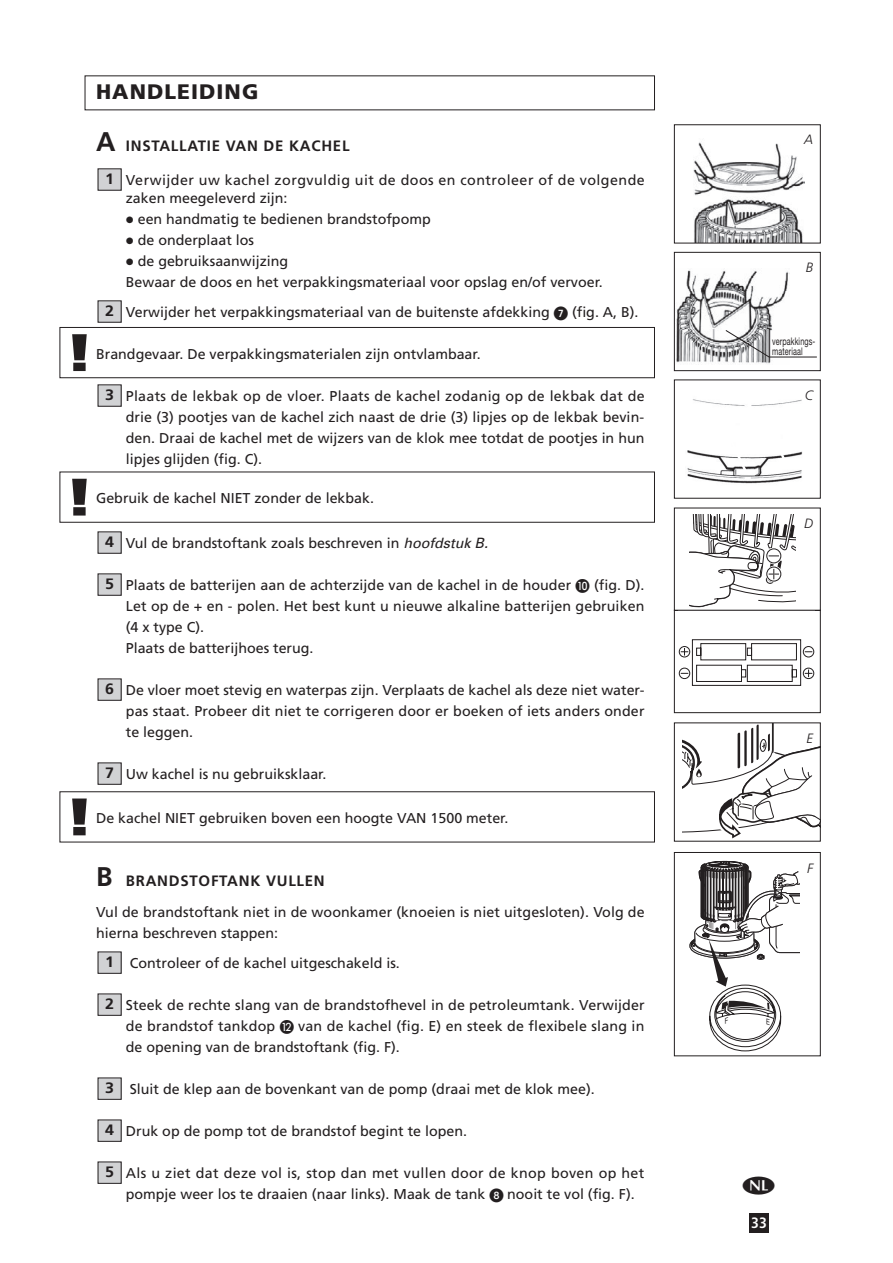
<style>
.page{position:relative;width:893px;height:1263px;background:#fff}
.page>*{position:absolute;margin:0;border:0;box-sizing:border-box;transform-origin:0 0}
.t1{font:900 21px "Frutiger";letter-spacing:.05em;color:#231f20}
.t2{font:700 15px "Frutiger";letter-spacing:.05em;color:#231f20}
.t3{font:700 condensed 15px "Frutiger";color:#fff}
.t4{font:14.25px/21px "Frutiger";color:#231f20}
.t5{font:14.25px/21px "Frutiger";letter-spacing:.025em;color:#231f20}
.t6{font:14.25px/17.7px "Frutiger";letter-spacing:.035em;color:#231f20}
.t7{font:italic 300 13.5px "Frutiger";color:#231f20}
.t8{font:10.5px/10.5px "Helvetica Neue LT Std";letter-spacing:.02em;color:#231f20;scale:.69 1}
.s1{font-size:27px}
.s2{font-weight:700;font-size:15px}
.s3{font-family:"Univers";font-style:italic}
</style>
<div class="page">
<div style="left:60px;top:791px;width:595px;height:51px;border:1px solid #231f20"></div>
<div style="left:60px;top:472px;width:595px;height:51px;border:1px solid #231f20"></div>
<div style="left:60px;top:327px;width:595px;height:51px;border:1px solid #231f20"></div>
<div style="left:749px;top:1213px;width:20px;height:20px;background:#231f20"></div>
<div style="left:98px;top:169px;width:23px;height:21px;background:#d1d2d4"></div>
<div style="left:98px;top:168px;width:24px;height:23px;border:1px solid #231f20"></div>
<div style="left:98px;top:301px;width:23px;height:21px;background:#d1d2d4"></div>
<div style="left:98px;top:300px;width:24px;height:23px;border:1px solid #231f20"></div>
<div style="left:98px;top:385px;width:23px;height:21px;background:#d1d2d4"></div>
<div style="left:98px;top:384px;width:24px;height:23px;border:1px solid #231f20"></div>
<div style="left:98px;top:532px;width:23px;height:21px;background:#d1d2d4"></div>
<div style="left:98px;top:531px;width:24px;height:23px;border:1px solid #231f20"></div>
<div style="left:98px;top:574px;width:23px;height:21px;background:#d1d2d4"></div>
<div style="left:98px;top:573px;width:24px;height:23px;border:1px solid #231f20"></div>
<div style="left:98px;top:679px;width:23px;height:21px;background:#d1d2d4"></div>
<div style="left:98px;top:678px;width:24px;height:23px;border:1px solid #231f20"></div>
<div style="left:98px;top:763px;width:23px;height:21px;background:#d1d2d4"></div>
<div style="left:98px;top:762px;width:24px;height:23px;border:1px solid #231f20"></div>
<div style="left:98px;top:952px;width:23px;height:21px;background:#d1d2d4"></div>
<div style="left:98px;top:951px;width:24px;height:23px;border:1px solid #231f20"></div>
<div style="left:98px;top:994px;width:23px;height:21px;background:#d1d2d4"></div>
<div style="left:98px;top:993px;width:24px;height:23px;border:1px solid #231f20"></div>
<div style="left:98px;top:1078px;width:23px;height:21px;background:#d1d2d4"></div>
<div style="left:98px;top:1077px;width:24px;height:23px;border:1px solid #231f20"></div>
<div style="left:98px;top:1120px;width:23px;height:21px;background:#d1d2d4"></div>
<div style="left:98px;top:1119px;width:24px;height:23px;border:1px solid #231f20"></div>
<div style="left:98px;top:1162px;width:23px;height:21px;background:#d1d2d4"></div>
<div style="left:98px;top:1161px;width:24px;height:23px;border:1px solid #231f20"></div>
<svg style="left:682px;top:724px;width:137px;height:115px"></svg>
<div style="left:674px;top:722px;width:147px;height:119px;border:1px solid #231f20"></div>
<div style="left:674px;top:508px;width:147px;height:103px;border:1px solid #231f20"></div>
<svg style="left:689px;top:514px;width:114px;height:96px"></svg>
<svg style="left:679px;top:639px;width:135px;height:47px"></svg>
<div style="left:674px;top:610px;width:147px;height:103px;border:1px solid #231f20"></div>
<div style="left:674px;top:852px;width:147px;height:204px;border:1px solid #231f20"></div>
<img style="left:693px;top:142px;width:111px;height:99px">
<div style="left:674px;top:124px;width:147px;height:119px;border:1px solid #231f20"></div>
<img style="left:676px;top:270px;width:113px;height:94px">
<div style="left:674px;top:252px;width:147px;height:119px;border:1px solid #231f20"></div>
<svg style="left:725px;top:330px;width:92px;height:27px"></svg>
<img style="left:687px;top:399px;width:116px;height:85px">
<svg style="left:771px;top:433px;width:18px;height:34px"></svg>
<svg style="left:726px;top:433px;width:23px;height:42px"></svg>
<div style="left:674px;top:379px;width:147px;height:120px;border:1px solid #231f20"></div>
<svg style="left:690px;top:860px;width:110px;height:191px"></svg>
<h1 class="t1" style="left:96px;top:79px;width:164px">HANDLEIDING</h1>
<p class="t2" style="left:96px;top:137px;width:255px"><span class="s1">A</span> INSTALLATIE VAN DE KACHEL</p>
<p class="t6" style="left:126px;top:171px;width:520px;text-indent:-21px"><span class="s2">1</span> Verwijder uw kachel zorgvuldig uit de doos en controleer of de volgende zaken meegeleverd zijn:</p>
<p class="t4" style="left:138px;top:208px;width:294px">een handmatig te bedienen brandstofpomp</p>
<p class="t4" style="left:138px;top:229px;width:118px">de onderplaat los</p>
<p class="t4" style="left:138px;top:250px;width:152px">de gebruiksaanwijzing</p>
<p class="t4" style="left:126px;top:271px;width:479px">Bewaar de doos en het verpakkingsmateriaal voor opslag en/of vervoer.</p>
<p class="t4" style="left:105px;top:301px;width:446px"><span class="s2">2</span> Verwijder het verpakkingsmateriaal van de buitenste afdekking</p>
<p class="t4" style="left:572px;top:301px;width:68px">(fig. A, B).</p>
<p class="t4" style="left:96px;top:343px;width:386px">Brandgevaar. De verpakkingsmaterialen zijn ontvlambaar.</p>
<p class="t4" style="left:126px;top:385px;width:520px;text-align:justify;text-indent:-21px"><span class="s2">3</span> Plaats de lekbak op de vloer. Plaats de kachel zodanig op de lekbak dat de drie (3) pootjes van de kachel zich naast de drie (3) lipjes op de lekbak bevin&shy;den. Draai de kachel met de wijzers van de klok mee totdat de pootjes in hun lipjes glijden (fig. C).</p>
<p class="t4" style="left:96px;top:487px;width:279px">Gebruik de kachel NIET zonder de lekbak.</p>
<p class="t4" style="left:105px;top:532px;width:384px"><span class="s2">4</span> Vul de brandstoftank zoals beschreven in <span class="s3">hoofdstuk B.</span></p>
<p class="t4" style="left:105px;top:574px;width:467px"><span class="s2">5</span> Plaats de batterijen aan de achterzijde van de kachel in de houder</p>
<p class="t4" style="left:126px;top:574px;width:520px;text-indent:468px">(fig. D).<br>Let op de + en - polen. Het best kunt u nieuwe alkaline batterijen gebruiken (4 x type C).<br>Plaats de batterijhoes terug.</p>
<p class="t4" style="left:126px;top:679px;width:520px;text-align:justify;text-indent:-21px"><span class="s2">6</span> De vloer moet stevig en waterpas zijn. Verplaats de kachel als deze niet water&shy;pas staat. Probeer dit niet te corrigeren door er boeken of iets anders onder te leggen.</p>
<p class="t4" style="left:105px;top:763px;width:223px"><span class="s2">7</span> Uw kachel is nu gebruiksklaar.</p>
<p class="t4" style="left:96px;top:807px;width:414px">De kachel NIET gebruiken boven een hoogte VAN 1500 meter.</p>
<p class="t2" style="left:96px;top:872px;width:230px"><span class="s1">B</span> BRANDSTOFTANK VULLEN</p>
<p class="t4" style="left:96px;top:901px;width:550px">Vul de brandstoftank niet in de woonkamer (knoeien is niet uitgesloten). Volg de hierna beschreven stappen:</p>
<p class="t4" style="left:105px;top:952px;width:296px"><span class="s2">1</span> Controleer of de kachel uitgeschakeld is.</p>
<p class="t4" style="left:126px;top:994px;width:520px;text-indent:-21px"><span class="s2">2</span> Steek de rechte slang van de brandstofhevel in de petroleumtank. Verwijder de brandstof tankdop</p>
<p class="t4" style="left:126px;top:1015px;width:520px;text-indent:172px">van de kachel (fig. E) en steek de flexibele slang in de opening van de brandstoftank (fig. F).</p>
<p class="t4" style="left:105px;top:1078px;width:491px"><span class="s2">3</span> Sluit de klep aan de bovenkant van de pomp (draai met de klok mee).</p>
<p class="t4" style="left:105px;top:1120px;width:363px"><span class="s2">4</span> Druk op de pomp tot de brandstof begint te lopen.</p>
<p class="t5" style="left:126px;top:1162px;width:520px;text-indent:-21px"><span class="s2">5</span> Als u ziet dat deze vol is, stop dan met vullen door de knop boven op het pompje weer los te draaien (naar links). Maak de tank</p>
<p class="t4" style="left:507px;top:1183px;width:129px">nooit te vol (fig. F).</p>
<p class="t7" style="left:804px;top:132px;width:11px">A</p>
<p class="t7" style="left:806px;top:260px;width:9px">B</p>
<p class="t8" style="left:772px;top:335px;width:64px">verpakkings&shy;materiaal</p>
<p class="t7" style="left:805px;top:387px;width:10px">C</p>
<p class="t7" style="left:804px;top:515px;width:11px">D</p>
<p class="t7" style="left:806px;top:730px;width:8px">E</p>
<p class="t7" style="left:807px;top:860px;width:7px">F</p>
<p class="t3" style="left:751px;top:1214px;width:17px">33</p>
</div>
